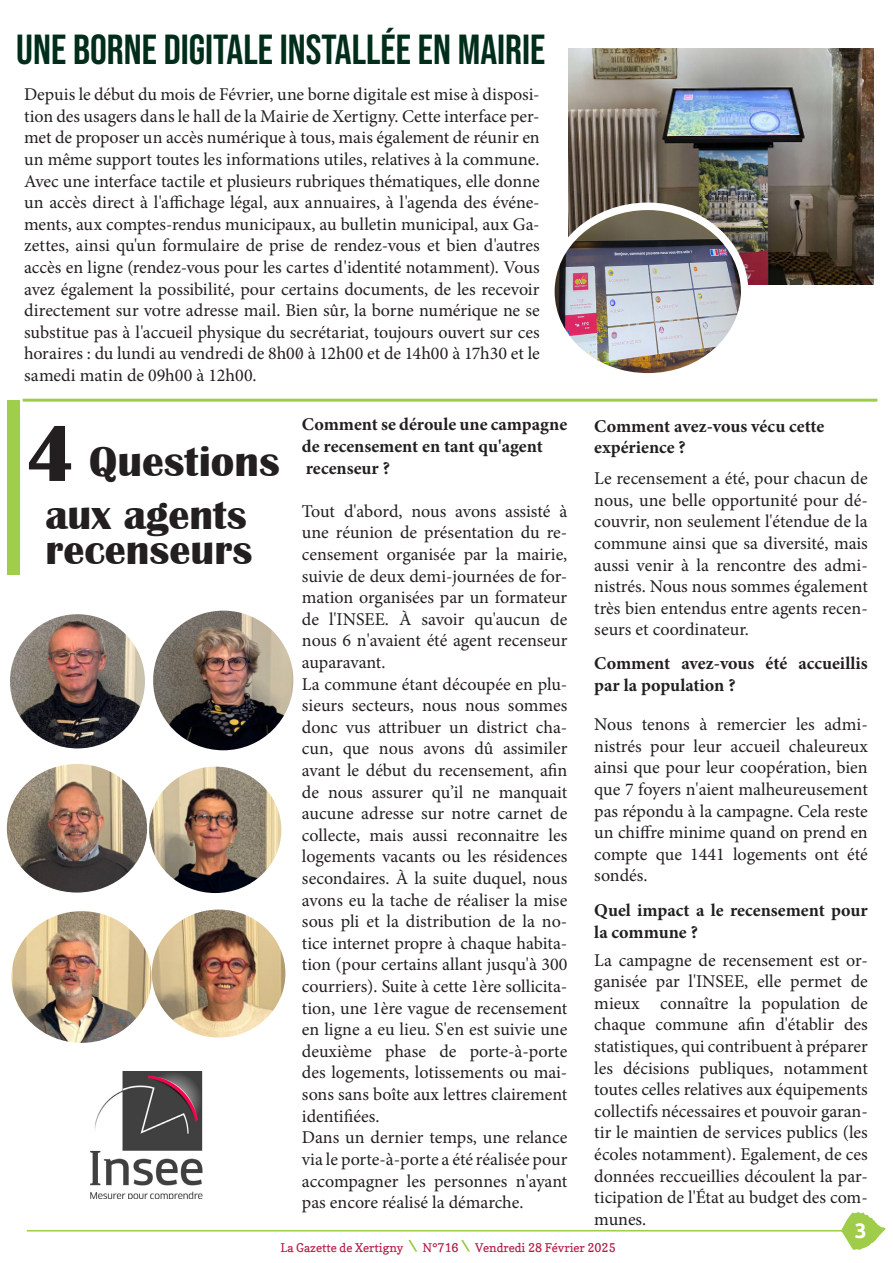
<style>
.page{position:relative;width:893px;height:1263px;background:#fff}
.page>*{position:absolute;margin:0;border:0;box-sizing:border-box;transform-origin:0 0}
.t1{font:700 82.5px "Britannic";color:#231f20}
.t2{font:700 43.5px "Britannic";color:#231f20}
.t3{font:42px "Bebas Neue";color:#012d1b}
.t4{font:700 42px "Britannic";color:#231f20}
.t5{font:700 21px "Ubuntu";color:#fff}
.t6{font:18px/21.6px "Minion Pro";color:#231f20;text-align:justify}
.t7{font:700 18px/21.6px "Minion Pro";color:#231f20}
.t8{font:12px "Copse";color:#b51c46}
</style>
<div class="page">
<svg style="left:408px;top:1240px;width:9px;height:11px"></svg>
<svg style="left:461px;top:1240px;width:9px;height:11px"></svg>
<hr style="left:27px;top:1230px;width:850px;height:1px;background:#9fcd49">
<svg style="left:841px;top:1212px;width:45px;height:38px"></svg>
<img style="left:568px;top:48px;width:305px;height:237px">
<hr style="left:23px;top:399px;width:854px;height:3px;background:#9fcd49">
<div style="left:7px;top:400px;width:13px;height:174px;background:#a0ce4a"></div>
<img style="left:90px;top:1071px;width:113px;height:127px">
<img style="left:8px;top:765px;width:138px;height:126px">
<img style="left:13px;top:913px;width:137px;height:128px">
<img style="left:151px;top:768px;width:129px;height:123px">
<img style="left:152px;top:909px;width:133px;height:128px">
<img style="left:10px;top:614px;width:135px;height:134px;border-radius:67px">
<img style="left:153px;top:611px;width:140px;height:139px;border-radius:70px">
<img style="left:556px;top:206px;width:188px;height:166px">
<div style="left:547px;top:203px;width:201px;height:178px;border:8px solid #fff;border-radius:50%"></div>
<p class="t3" style="left:16px;top:26px;width:531px">UNE BORNE DIGITALE INSTALLÉE EN MAIRIE</p>
<p class="t6" style="left:24px;top:84px;width:517px">Depuis le début du mois de Février, une borne digitale est mise à disposi&shy;tion des usagers dans le hall de la Mairie de Xertigny. Cette interface per&shy;met de proposer un accès numérique à tous, mais également de réunir en un même support toutes les informations utiles, relatives à la commune.<br>Avec une interface tactile et plusieurs rubriques thématiques, elle donne un accès direct à l'affichage légal, aux annuaires, à l'agenda des événe&shy;ments, aux comptes-rendus municipaux, au bulletin municipal, aux Ga&shy;zettes, ainsi qu'un formulaire de prise de rendez-vous et bien d'autres accès en ligne (rendez-vous pour les cartes d'identité notamment). Vous avez également la possibilité, pour certains documents, de les recevoir directement sur votre adresse mail. Bien sûr, la borne numérique ne se substitue pas à l'accueil physique du secrétariat, toujours ouvert sur ces horaires : du lundi au vendredi de 8h00 à 12h00 et de 14h00 à 17h30 et le samedi matin de 09h00 à 12h00.</p>
<p class="t1" style="left:26px;top:407px;width:52px">4</p>
<p class="t2" style="left:89px;top:437px;width:192px">Questions</p>
<p class="t4" style="left:45px;top:491px;width:203px">aux agents</p>
<p class="t4" style="left:45px;top:526px;width:209px">recenseurs</p>
<p class="t7" style="left:302px;top:414px;width:267px">Comment se déroule une campagne de recensement en tant qu'agent</p>
<p class="t7" style="left:306px;top:457px;width:86px">recenseur ?</p>
<p class="t6" style="left:302px;top:500px;width:267px">Tout d'abord, nous avons assisté à une réunion de présentation du re&shy;censement organisée par la mairie, suivie de deux demi-journées de for&shy;mation organisées par un formateur de l'INSEE. À savoir qu'aucun de nous 6 n'avaient été agent recenseur auparavant.</p>
<p class="t6" style="left:302px;top:673px;width:267px">La commune étant découpée en plu&shy;sieurs secteurs, nous nous sommes donc vus attribuer un district cha&shy;cun, que nous avons dû assimiler avant le début du recensement, afin de nous assurer qu’il ne manquait aucune adresse sur notre carnet de collecte, mais aussi reconnaitre les logements vacants ou les résidences secondaires. À la suite duquel, nous avons eu la tache de réaliser la mise sous pli et la distribution de la no&shy;tice internet propre à chaque habita&shy;tion (pour certains allant jusqu'à 300 courriers). Suite à cette 1ère sollicita&shy;tion, une 1ère vague de recensement en ligne a eu lieu. S'en est suivie une deuxième phase de porte-à-porte des logements, lotissements ou mai&shy;sons sans boîte aux lettres clairement identifiées.</p>
<p class="t6" style="left:302px;top:1127px;width:267px">Dans un dernier temps, une relance via le porte-à-porte a été réalisée pour accompagner les personnes n'ayant pas encore réalisé la démarche.</p>
<p class="t7" style="left:594px;top:415px;width:232px">Comment avez-vous vécu cette</p>
<p class="t7" style="left:594px;top:437px;width:93px">expérience ?</p>
<p class="t6" style="left:594px;top:468px;width:275px">Le recensement a été, pour chacun de nous, une belle opportunité pour dé&shy;couvrir, non seulement l'étendue de la commune ainsi que sa diversité, mais aussi venir à la rencontre des admi&shy;nistrés. Nous nous sommes également très bien entendus entre agents recen&shy;seurs et coordinateur.</p>
<p class="t7" style="left:594px;top:652px;width:275px">Comment avez-vous été accueillis par la population ?</p>
<p class="t6" style="left:594px;top:714px;width:275px">Nous tenons à remercier les admi&shy;nistrés pour leur accueil chaleureux ainsi que pour leur coopération, bien que 7 foyers n'aient malheureusement pas répondu à la campagne. Cela reste un chiffre minime quand on prend en compte que 1441 logements ont été sondés.</p>
<p class="t7" style="left:594px;top:900px;width:275px">Quel impact a le recensement pour la commune ?</p>
<p class="t6" style="left:594px;top:949px;width:275px">La campagne de recensement est or&shy;ganisée par l'INSEE, elle permet de mieux connaître la population de chaque commune afin d'établir des statistiques, qui contribuent à préparer les décisions publiques, notamment toutes celles relatives aux équipements collectifs nécessaires et pouvoir garan&shy;tir le maintien de services publics (les écoles notamment). Egalement, de ces données reccueillies découlent la par&shy;ticipation de l'État au budget des com&shy;munes.</p>
<p class="t5" style="left:855px;top:1217px;width:13px">3</p>
<p class="t8" style="left:280px;top:1240px;width:124px">La Gazette de Xertigny</p>
<p class="t8" style="left:423px;top:1240px;width:37px">N°716</p>
<p class="t8" style="left:475px;top:1240px;width:142px">Vendredi 28 Février 2025</p>
</div>
